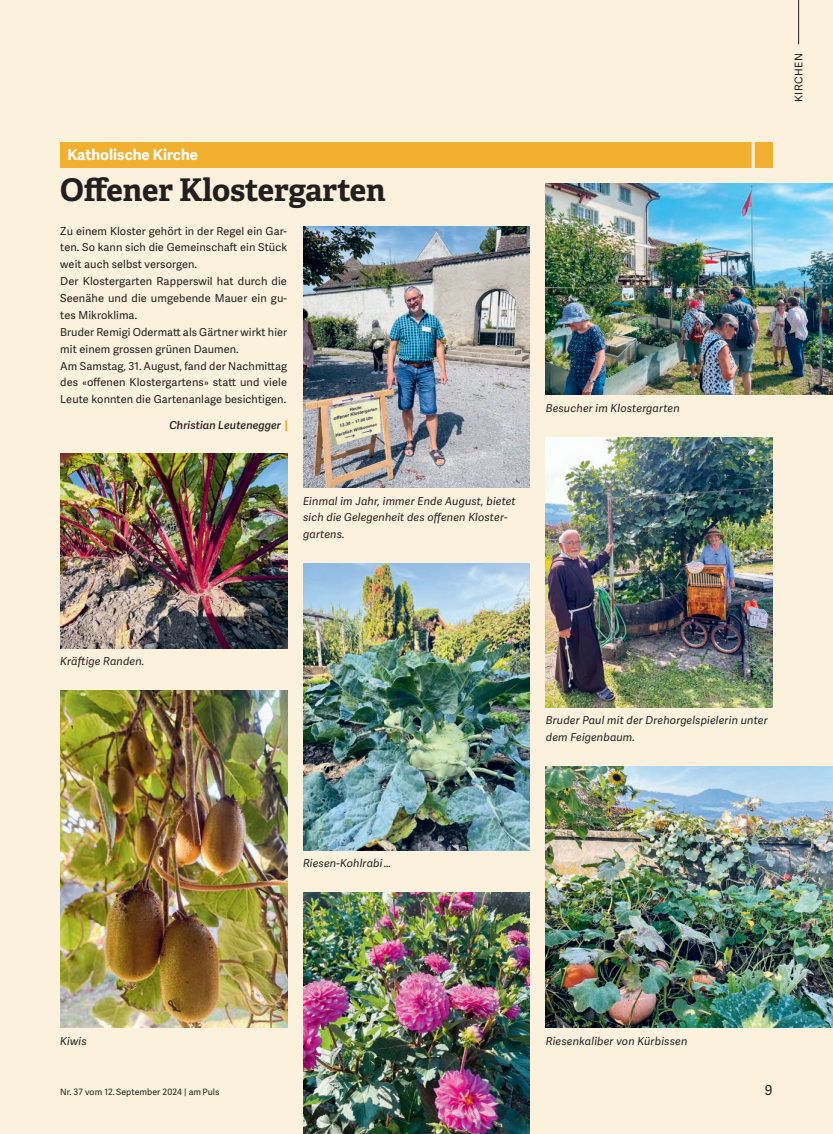
<style>
.page{position:relative;width:833px;height:1134px;background:#fcf1dc}
.page>*{position:absolute;margin:0;border:0;box-sizing:border-box;transform-origin:0 0}
.t1{font:700 31.25px "Adelle";letter-spacing:-.005em;color:#231f20}
.t2{font:700 15px "Adelle Sans";color:#fff}
.t3{font:13.75px "Adelle Sans";color:#231f20}
.t4{font:11px/16.9px "Adelle Sans";letter-spacing:.01em;color:#231f20}
.t5{font:italic 11px/16.9px "Adelle Sans";letter-spacing:.015em;color:#231f20}
.t6{font:italic 600 11px "Adelle Sans";letter-spacing:.005em;color:#231f20}
.t7{font:10.62px "Adelle Sans";letter-spacing:.05em;color:#231f20}
.t8{font:8.75px "Adelle Sans";letter-spacing:.01em;color:#231f20}
</style>
<div class="page">
<hr style="left:798px;top:0;width:1px;height:44px;background:#231f20">
<svg style="left:285px;top:420px;width:2px;height:11px"></svg>
<div style="left:60px;top:142px;width:712px;height:25px;background:#f1b02f"></div>
<svg style="left:751px;top:142px;width:4px;height:26px"></svg>
<img style="left:546px;top:437px;width:226px;height:270px">
<img style="left:546px;top:766px;width:287px;height:262px">
<img style="left:60px;top:690px;width:227px;height:338px">
<img style="left:546px;top:184px;width:287px;height:211px">
<img style="left:303px;top:226px;width:227px;height:262px">
<img style="left:303px;top:564px;width:227px;height:286px">
<img style="left:60px;top:454px;width:227px;height:194px">
<img style="left:303px;top:893px;width:227px;height:241px">
<h2 class="t2" style="left:67px;top:146px;width:132px">Katholische Kirche</h2>
<h1 class="t1" style="left:60px;top:170px;width:327px">Offener Klostergarten</h1>
<p class="t4" style="left:60px;top:223px;width:228px">Zu einem Kloster gehört in der Regel ein Gar&shy;ten. So kann sich die Gemeinschaft ein Stück weit auch selbst versorgen.<br>Der Klostergarten Rapperswil hat durch die Seenähe und die umgebende Mauer ein gu&shy;tes Mikroklima.<br>Bruder Remigi Odermatt als Gärtner wirkt hier mit einem grossen grünen Daumen.<br>Am Samstag, 31. August, fand der Nachmittag des «offenen Klostergartens» statt und viele Leute konnten die Gartenanlage besichtigen.</p>
<p class="t6" style="left:169px;top:418px;width:113px">Christian Leutenegger</p>
<p class="t5" style="left:303px;top:493px;width:214px">Einmal im Jahr, immer Ende August, bietet sich die Gelegenheit des offenen Kloster&shy;gartens.</p>
<p class="t5" style="left:546px;top:400px;width:135px">Besucher im Klostergarten</p>
<p class="t7" style="left:792px;top:102px;width:50px;rotate:-90deg">KIRCHEN</p>
<p class="t5" style="left:60px;top:653px;width:86px">Kräftige Randen.</p>
<p class="t5" style="left:546px;top:712px;width:223px">Bruder Paul mit der Drehorgelspielerin unter dem Feigenbaum.</p>
<p class="t5" style="left:303px;top:855px;width:90px">Riesen-Kohlrabi …</p>
<p class="t5" style="left:60px;top:1033px;width:28px">Kiwis</p>
<p class="t5" style="left:546px;top:1033px;width:143px">Riesenkaliber von Kürbissen</p>
<p class="t8" style="left:60px;top:1087px;width:161px">Nr. 37 vom 12. September 2024 | am Puls</p>
<p class="t3" style="left:765px;top:1082px;width:9px">9</p>
</div>
